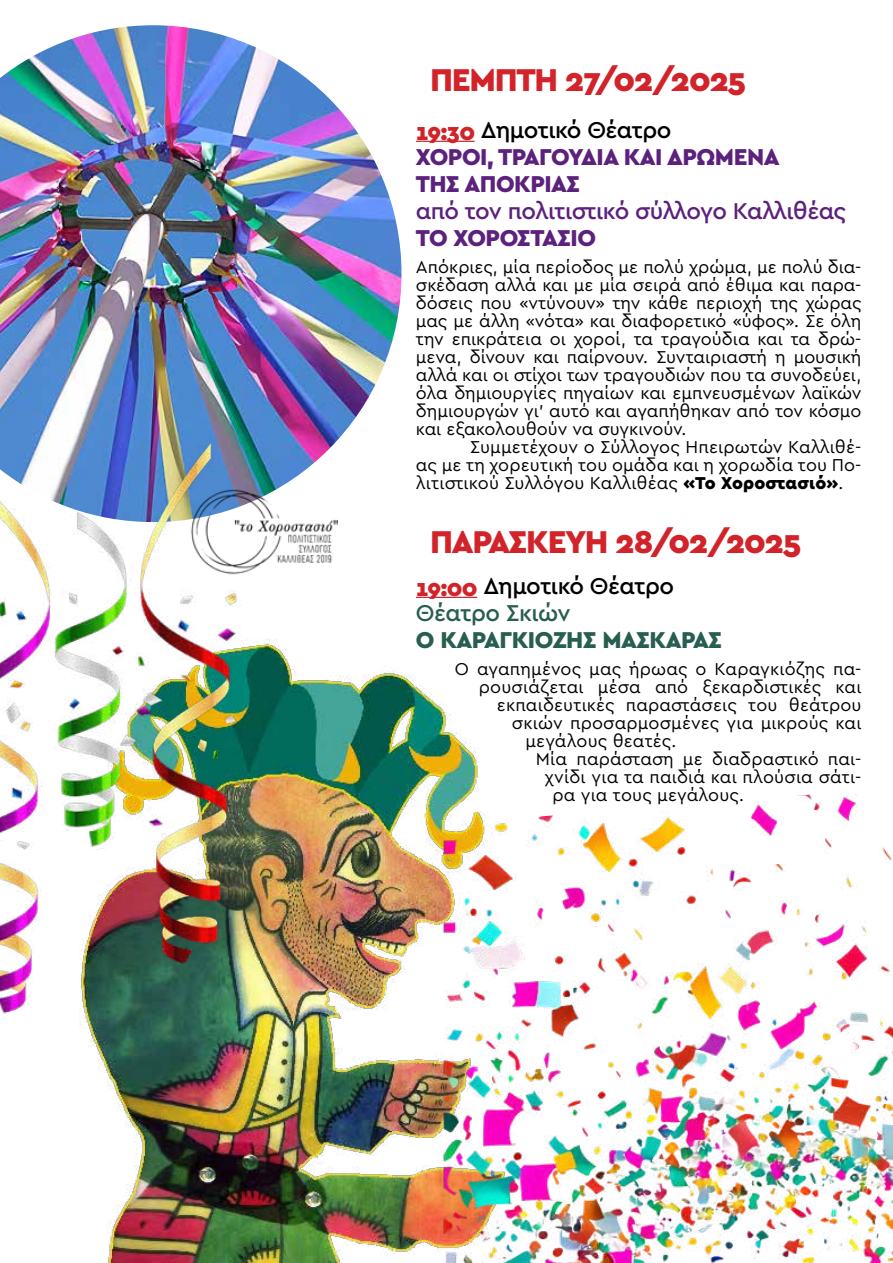
<style>
.page{position:relative;width:893px;height:1263px;background:#fff}
.page>*{position:absolute;margin:0;border:0;box-sizing:border-box;transform-origin:0 0}
.t1{font:900 33px "Cera GR";letter-spacing:-.04em;color:#d2232a}
.t2{font:900 24px/27px "Cera GR";letter-spacing:-.02em;color:#5c217d}
.t3{font:500 24px "Cera GR";letter-spacing:-.03em;color:#5c217d}
.t4{font:500 24px/27px "Cera GR";letter-spacing:-.02em;color:#000}
.t5{font:900 24px "Cera GR";letter-spacing:-.02em;color:#285e50}
.t6{font:18px/18px "Cera GR";letter-spacing:.01em;color:#000;text-align:justify}
.s1{color:#d2232a}
.s2{font-weight:500;color:#000}
.s3{font-weight:900}
.s4{font-weight:900;color:#d2232a}
.s5{color:#285e50}
</style>
<div class="page">
<hr style="left:416px;top:141px;width:59px;height:1px;background:#d2232a">
<hr style="left:416px;top:597px;width:61px;height:1px;background:#d2232a">
<img style="left:101px;top:638px;width:378px;height:625px">
<img style="left:0;top:25px;width:401px;height:458px">
<img style="left:250px;top:483px;width:88px;height:88px">
<img style="left:0;top:419px;width:250px;height:645px">
<img style="left:410px;top:788px;width:483px;height:475px">
<h1 class="t1" style="left:430px;top:61px;width:318px">ΠΕΜΠΤΗ 27/02/2025</h1>
<h2 class="t2" style="left:416px;top:117px;width:365px"><span class="s1">19:30</span> <span class="s2">Δημοτικό Θέατρο<br></span>ΧΟΡΟΙ, ΤΡΑΓΟΥΔΙΑ ΚΑΙ ΔΡΩΜΕΝΑ<br>ΤΗΣ ΑΠΟΚΡΙΑΣ</h2>
<h2 class="t3" style="left:416px;top:197px;width:432px">από τον πολιτιστικό σύλλογο Καλλιθέας</h2>
<h2 class="t2" style="left:416px;top:225px;width:182px">ΤΟ ΧΟΡΟΣΤΑΣΙΟ</h2>
<p class="t6" style="left:416px;top:258px;width:447px">Απόκριες, μία περίοδος με πολύ χρώμα, με πολύ δια&shy;σκέδαση αλλά και με μία σειρά από έθιμα και παρα&shy;δόσεις που «ντύνουν» την κάθε περιοχή της χώρας μας με άλλη «νότα» και διαφορετικό «ύφος». Σε όλη την επικράτεια οι χοροί, τα τραγούδια και τα δρώ&shy;μενα, δίνουν και παίρνουν. Συνταιριαστή η μουσική αλλά και οι στίχοι των τραγουδιών που τα συνοδεύει, όλα δημιουργίες πηγαίων και εμπνευσμένων λαϊκών δημιουργών γι’ αυτό και αγαπήθηκαν από τον κόσμο και εξακολουθούν να συγκινούν.</p>
<p class="t6" style="left:416px;top:438px;width:447px;text-indent:54px">Συμμετέχουν ο Σύλλογος Ηπειρωτών Καλλιθέ&shy;ας με τη χορευτική του ομάδα και η χορωδία του Πο&shy;λιτιστικού Συλλόγου Καλλιθέας <span class="s3">«Το Χοροστασιό»</span>.</p>
<h1 class="t1" style="left:430px;top:523px;width:373px">ΠΑΡΑΣΚΕΥΗ 28/02/2025</h1>
<h2 class="t4" style="left:416px;top:573px;width:260px"><span class="s4">19:00</span> Δημοτικό Θέατρο<br><span class="s5">Θέατρο Σκιών</span></h2>
<h2 class="t5" style="left:416px;top:626px;width:308px">Ο ΚΑΡΑΓΚΙΟΖΗΣ ΜΑΣΚΑΡΑΣ</h2>
<p class="t6" style="left:455px;top:660px;width:408px">Ο αγαπημένος μας ήρωας ο Καραγκιόζης πα-</p>
<p class="t6" style="left:479px;top:678px;width:384px">ρουσιάζεται μέσα από ξεκαρδιστικές και</p>
<p class="t6" style="left:497px;top:696px;width:366px">εκπαιδευτικές παραστάσεις του θεάτρου</p>
<p class="t6" style="left:512px;top:714px;width:351px">σκιών προσαρμοσμένες για μικρούς και</p>
<p class="t6" style="left:525px;top:732px;width:153px">μεγάλους θεατές.</p>
<p class="t6" style="left:536px;top:750px;width:327px">Μία παράσταση με διαδραστικό παι-</p>
<p class="t6" style="left:545px;top:768px;width:318px">χνίδι για τα παιδιά και πλούσια σάτι-</p>
<p class="t6" style="left:552px;top:786px;width:193px">ρα για τους μεγάλους.</p>
</div>
